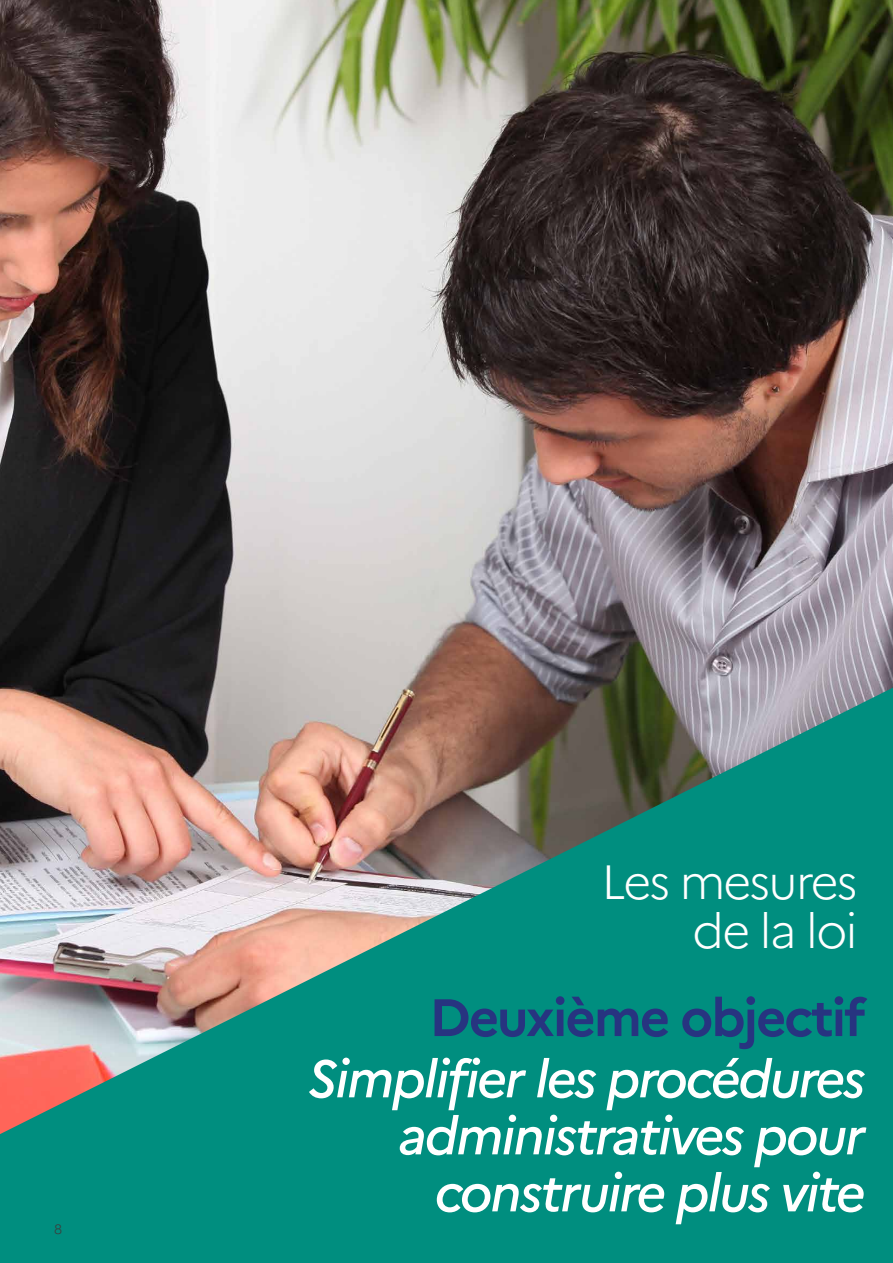
<style>
.page{position:relative;width:893px;height:1263px;background:#fff}
.page>*{position:absolute;margin:0;border:0;box-sizing:border-box;transform-origin:0 0}
.t1{font:italic 500 52.5px/57px "Marianne";letter-spacing:-.04em;color:#fff;text-align:right}
.t2{font:700 52.5px "Marianne";letter-spacing:-.04em;color:#273480}
.t3{font:300 48px/49.5px "Marianne";letter-spacing:-.04em;color:#fff;text-align:right}
.t4{font:300 13.5px "Marianne";color:#3c3c3b}
</style>
<div class="page">
<img style="left:0;top:0;width:893px;height:685px">
<img style="left:0;top:685px;width:893px;height:578px">
<img style="left:685px;top:0;width:208px;height:577px">
<p class="t4" style="left:54px;top:1218px;width:10px">8</p>
<p class="t3" style="left:601px;top:853px;width:258px">Les mesures de la loi</p>
<p class="t2" style="left:429px;top:985px;width:438px">Deuxième objectif</p>
<p class="t1" style="left:307px;top:1046px;width:560px">Simplifier les procédures administratives pour construire plus vite</p>
</div>
